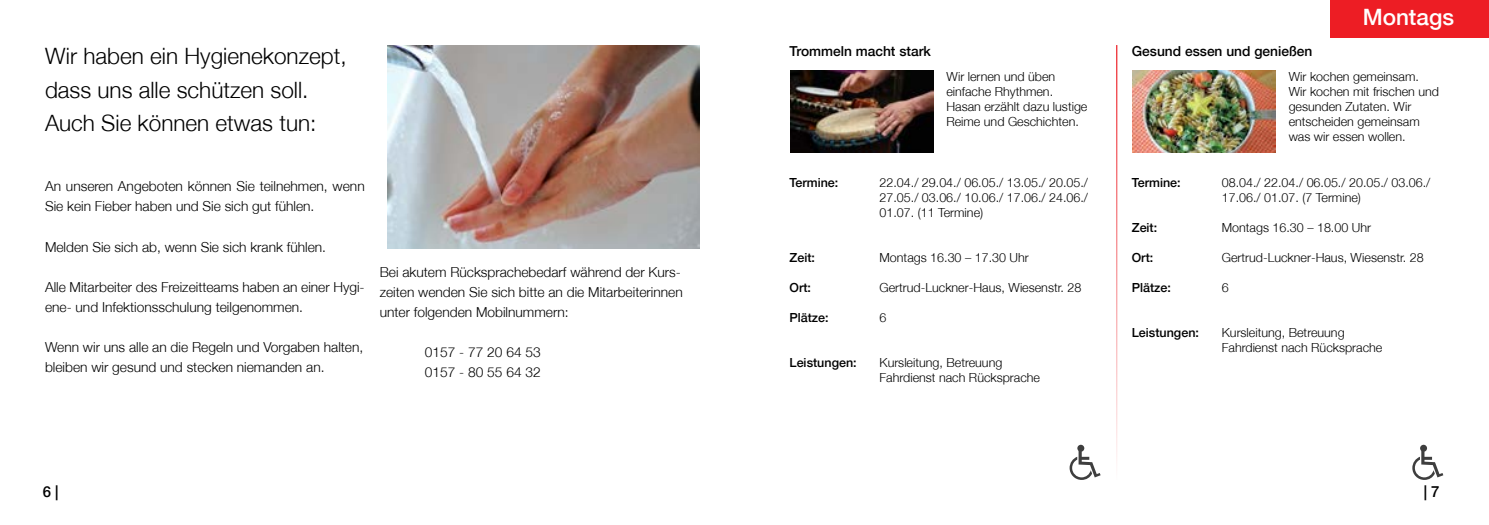
<style>
.page{position:relative;width:1489px;height:525px;background:#fff}
.page>*{position:absolute;margin:0;border:0;box-sizing:border-box;transform-origin:0 0}
.t1{font:300 22.5px/33.8px "Helvetica Neue";color:#000}
.t2{font:500 22.5px "Helvetica Neue";color:#fff}
.t3{font:500 15px "Helvetica Neue";color:#000}
.t4{font:300 13.75px/20px "Helvetica Neue";color:#000}
.t5{font:500 13.75px "Helvetica Neue";color:#000}
.t6{font:300 12.5px/15px "Helvetica Neue";color:#000}
.t7{font:500 12.5px "Helvetica Neue";color:#000}
</style>
<div class="page">
<svg style="left:1069px;top:450px;width:31px;height:29px"></svg>
<svg style="left:1077px;top:444px;width:7px;height:7px"></svg>
<svg style="left:1412px;top:450px;width:31px;height:29px"></svg>
<svg style="left:1419px;top:444px;width:7px;height:7px"></svg>
<img style="left:387px;top:45px;width:312px;height:203px">
<div style="left:1330px;top:0;width:158px;height:37px;background:#ed1d24"></div>
<img style="left:790px;top:71px;width:143px;height:82px">
<hr style="left:1116px;top:45px;width:1px;height:434px;background:#ed1d24">
<img style="left:1132px;top:71px;width:143px;height:82px">
<h1 class="t1" style="left:45px;top:38px;width:303px">Wir haben ein Hygienekonzept, dass uns alle schützen soll.<br>Auch Sie können etwas tun:</h1>
<p class="t4" style="left:45px;top:176px;width:321px">An unseren Angeboten können Sie teilnehmen, wenn<br>Sie kein Fieber haben und Sie sich gut fühlen.</p>
<p class="t4" style="left:45px;top:236px;width:282px">Melden Sie sich ab, wenn Sie sich krank fühlen.</p>
<p class="t4" style="left:45px;top:276px;width:321px">Alle Mitarbeiter des Freizeitteams haben an einer Hygi&shy;ene- und Infektionsschulung teilgenommen.</p>
<p class="t4" style="left:45px;top:336px;width:320px">Wenn wir uns alle an die Regeln und Vorgaben halten, bleiben wir gesund und stecken niemanden an.</p>
<p class="t4" style="left:380px;top:262px;width:304px">Bei akutem Rücksprachebedarf während der Kurs&shy;zeiten wenden Sie sich bitte an die Mitarbeiterinnen unter folgenden Mobilnummern:</p>
<p class="t4" style="left:425px;top:342px;width:117px">0157 - 77 20 64 53<br>0157 - 80 55 64 32</p>
<p class="t5" style="left:789px;top:43px;width:143px">Trommeln macht stark</p>
<p class="t6" style="left:946px;top:68px;width:143px">Wir lernen und üben einfache Rhythmen.<br>Hasan erzählt dazu lustige<br>Reime und Geschichten.</p>
<p class="t7" style="left:789px;top:175px;width:50px">Termine:</p>
<p class="t6" style="left:879px;top:175px;width:210px;text-align:justify">22.04./ 29.04./ 06.05./ 13.05./ 20.05./ 27.05./ 03.06./ 10.06./ 17.06./ 24.06./ 01.07. (11 Termine)</p>
<p class="t7" style="left:789px;top:250px;width:27px">Zeit:</p>
<p class="t6" style="left:879px;top:250px;width:151px">Montags 16.30 – 17.30 Uhr</p>
<p class="t7" style="left:789px;top:280px;width:23px">Ort:</p>
<p class="t6" style="left:879px;top:280px;width:203px">Gertrud-Luckner-Haus, Wiesenstr. 28</p>
<p class="t7" style="left:789px;top:310px;width:41px">Plätze:</p>
<p class="t6" style="left:879px;top:310px;width:8px">6</p>
<p class="t7" style="left:789px;top:355px;width:69px">Leistungen:</p>
<p class="t6" style="left:879px;top:355px;width:162px">Kursleitung, Betreuung<br>Fahrdienst nach Rücksprache</p>
<h1 class="t2" style="left:1362px;top:3px;width:93px">Montags</h1>
<p class="t5" style="left:1131px;top:43px;width:182px">Gesund essen und genießen</p>
<p class="t6" style="left:1288px;top:68px;width:152px">Wir kochen gemeinsam.<br>Wir kochen mit frischen und gesunden Zutaten. Wir entscheiden gemeinsam was wir essen wollen.</p>
<p class="t7" style="left:1131px;top:175px;width:50px">Termine:</p>
<p class="t6" style="left:1221px;top:175px;width:210px">08.04./ 22.04./ 06.05./ 20.05./ 03.06./<br>17.06./ 01.07. (7 Termine)</p>
<p class="t7" style="left:1131px;top:220px;width:27px">Zeit:</p>
<p class="t6" style="left:1221px;top:220px;width:151px">Montags 16.30 – 18.00 Uhr</p>
<p class="t7" style="left:1131px;top:250px;width:23px">Ort:</p>
<p class="t6" style="left:1221px;top:250px;width:203px">Gertrud-Luckner-Haus, Wiesenstr. 28</p>
<p class="t7" style="left:1131px;top:280px;width:41px">Plätze:</p>
<p class="t6" style="left:1221px;top:280px;width:8px">6</p>
<p class="t7" style="left:1131px;top:325px;width:69px">Leistungen:</p>
<p class="t6" style="left:1221px;top:325px;width:162px">Kursleitung, Betreuung<br>Fahrdienst nach Rücksprache</p>
<p class="t3" style="left:43px;top:482px;width:17px">6 |</p>
<p class="t3" style="left:1423px;top:482px;width:17px">| 7</p>
</div>
